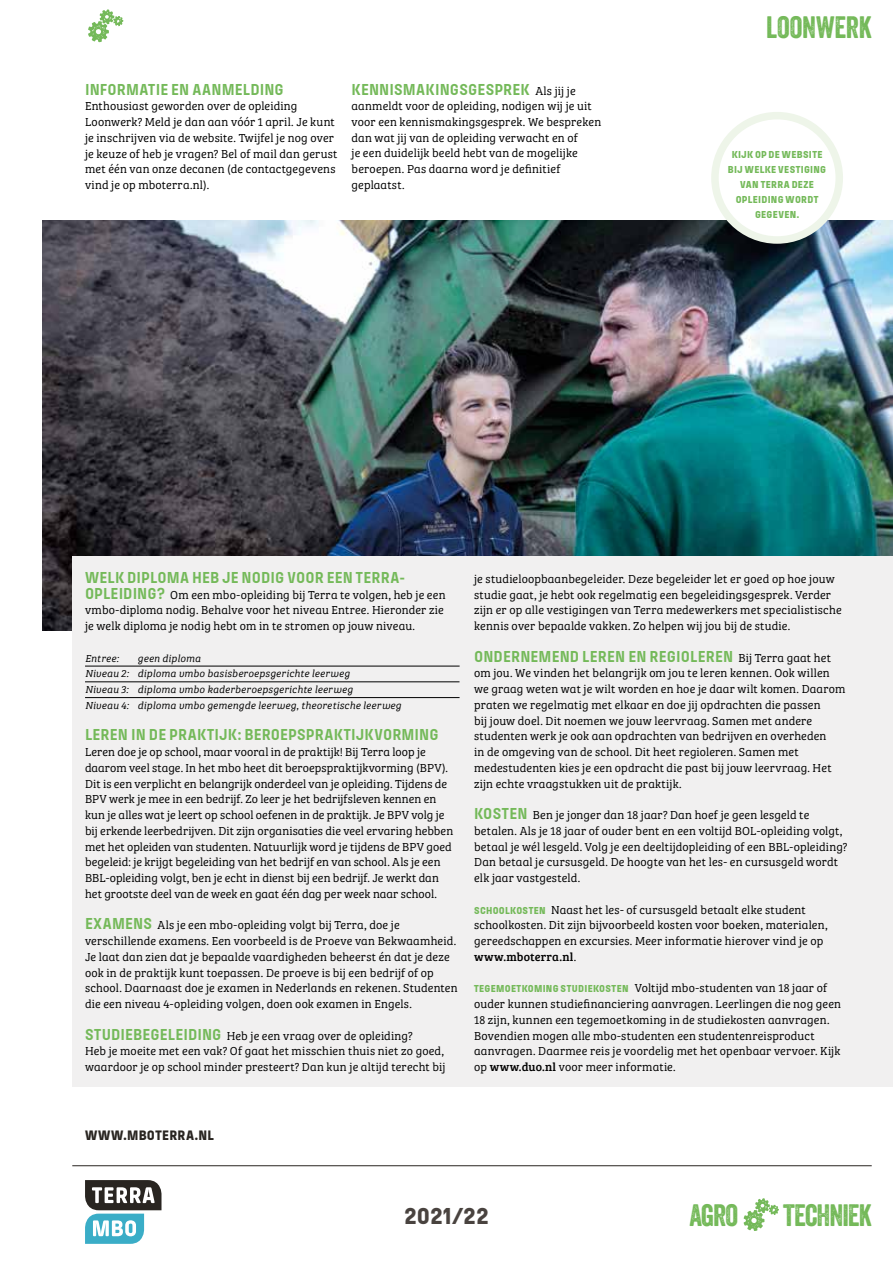
<style>
.page{position:relative;width:893px;height:1263px;background:#fff}
.page>*{position:absolute;margin:0;border:0;box-sizing:border-box;transform-origin:0 0}
.t1{font:30px "Veneer Two";letter-spacing:-.025em;color:#74b959}
.t2{font:30px "Veneer Two";letter-spacing:-.005em;color:#74b959}
.t3{font:800 24px "Pilcrow";letter-spacing:.005em;color:#49433f}
.t4{font:700 16.5px "Pilcrow";letter-spacing:.01em;color:#74b959}
.t5{font:800 14.25px "Pilcrow";letter-spacing:.03em;color:#292521}
.t6{font:300 12px/15.8px "Bree Serif";letter-spacing:.01em;color:#000}
.t7{font:italic 300 10.5px/15.8px "Bree Serif";letter-spacing:.015em;color:#000}
.t8{font:800 10.5px/15px "Pilcrow";letter-spacing:.035em;color:#74b959;text-align:center}
.s1{font-family:"Bree Serif";font-weight:300;font-size:12px;color:#000}
.s2{font-family:"Pilcrow";font-weight:700;font-size:16.5px;color:#74b959}
.s3{font-family:"Pilcrow";font-weight:800;font-size:10.5px;color:#74b959}
.s4{font-weight:400}
.s5{font-family:"Veneer Extras";font-size:52.5px}
</style>
<div class="page">
<img style="left:43px;top:220px;width:850px;height:410px">
<svg style="left:85px;top:1180px;width:76px;height:64px"></svg>
<hr style="left:72px;top:1165px;width:800px;height:1px;background:#292521">
<div style="left:72px;top:556px;width:821px;height:530px;background:#f1f0f0"></div>
<hr style="left:85px;top:666px;width:375px;height:1px;background:#000">
<hr style="left:85px;top:681px;width:374px;height:1px;background:#000">
<hr style="left:85px;top:697px;width:375px;height:1px;background:#000">
<svg style="left:88px;top:9px;width:35px;height:33px"></svg>
<div style="left:715px;top:116px;width:124px;height:124px;background:#fff;border-radius:50%"></div>
<div style="left:711px;top:112px;width:132px;height:132px;border:8px solid #eef5e9;border-radius:50%"></div>
<h3 class="t4" style="left:85px;top:81px;width:200px">INFORMATIE EN AANMELDING</h3>
<p class="t6" style="left:85px;top:98px;width:254px">Enthousiast geworden over de opleiding Loonwerk? Meld je dan aan vóór 1 april. Je kunt je inschrijven via de website. Twijfel je nog over je keuze of heb je vragen? Bel of mail dan gerust met één van onze decanen (de contactgegevens vind je op mboterra.nl).</p>
<h3 class="t4" style="left:351px;top:81px;width:226px">KENNISMAKINGSGESPREK <span class="s1">Als jij je</span></h3>
<p class="t6" style="left:351px;top:98px;width:251px">aanmeldt voor de opleiding, nodigen wij je uit voor een kennismakingsgesprek. We bespreken dan wat jij van de opleiding verwacht en of<br>je een duidelijk beeld hebt van de mogelijke beroepen. Pas daarna word je definitief geplaatst.</p>
<h1 class="t2" style="left:766px;top:9px;width:107px">LOONWERK</h1>
<p class="t8" style="left:728px;top:147px;width:100px">KIJK OP DE WEBSITE<br>BIJ WELKE VESTIGING<br>VAN TERRA DEZE<br>OPLEIDING WORDT<br>GEGEVEN.</p>
<h3 class="t4" style="left:85px;top:569px;width:322px">WELK DIPLOMA HEB JE NODIG VOOR EEN TERRA-</h3>
<p class="t6" style="left:85px;top:586px;width:362px"><span class="s2">OPLEIDING?</span> Om een mbo-opleiding bij Terra te volgen, heb je een vmbo-diploma nodig. Behalve voor het niveau Entree. Hieronder zie je welk diploma je nodig hebt om in te stromen op jouw niveau.</p>
<p class="t7" style="left:85px;top:649px;width:35px">Entree:</p>
<p class="t7" style="left:85px;top:649px;width:318px;text-indent:53px">geen diploma<br>Niveau 2: diploma vmbo basisberoepsgerichte leerweg<br>Niveau 3: diploma vmbo kaderberoepsgerichte leerweg<br>Niveau 4: diploma vmbo gemengde leerweg, theoretische leerweg</p>
<h3 class="t4" style="left:85px;top:726px;width:355px">LEREN IN DE PRAKTIJK: BEROEPSPRAKTIJKVORMING</h3>
<p class="t6" style="left:85px;top:743px;width:370px">Leren doe je op school, maar vooral in de praktijk! Bij Terra loop je daarom veel stage. In het mbo heet dit beroepspraktijkvorming (BPV).<br>Dit is een verplicht en belangrijk onderdeel van je opleiding. Tijdens de BPV werk je mee in een bedrijf. Zo leer je het bedrijfsleven kennen en kun je alles wat je leert op school oefenen in de praktijk. Je BPV volg je bij erkende leerbedrijven. Dit zijn organisaties die veel ervaring hebben met het opleiden van studenten. Natuurlijk word je tijdens de BPV goed begeleid: je krijgt begeleiding van het bedrijf en van school. Als je een BBL-opleiding volgt, ben je echt in dienst bij een bedrijf. Je werkt dan het grootste deel van de week en gaat één dag per week naar school.</p>
<p class="t6" style="left:85px;top:917px;width:374px"><span class="s2">EXAMENS</span> Als je een mbo-opleiding volgt bij Terra, doe je verschillende examens. Een voorbeeld is de Proeve van Bekwaamheid.<br>Je laat dan zien dat je bepaalde vaardigheden beheerst én dat je deze ook in de praktijk kunt toepassen. De proeve is bij een bedrijf of op school. Daarnaast doe je examen in Nederlands en rekenen. Studenten die een niveau 4-opleiding volgen, doen ook examen in Engels.</p>
<p class="t6" style="left:85px;top:1027px;width:362px"><span class="s2">STUDIEBEGELEIDING</span> Heb je een vraag over de opleiding?<br>Heb je moeite met een vak? Of gaat het misschien thuis niet zo goed, waardoor je op school minder presteert? Dan kun je altijd terecht bij</p>
<p class="t6" style="left:474px;top:570px;width:369px">je studieloopbaanbegeleider. Deze begeleider let er goed op hoe jouw studie gaat, je hebt ook regelmatig een begeleidingsgesprek. Verder zijn er op alle vestigingen van Terra medewerkers met specialistische kennis over bepaalde vakken. Zo helpen wij jou bij de studie.</p>
<h3 class="t4" style="left:474px;top:648px;width:358px">ONDERNEMEND LEREN EN REGIOLEREN <span class="s1">Bij Terra gaat het</span></h3>
<p class="t6" style="left:474px;top:665px;width:373px">om jou. We vinden het belangrijk om jou te leren kennen. Ook willen we graag weten wat je wilt worden en hoe je daar wilt komen. Daarom praten we regelmatig met elkaar en doe jij opdrachten die passen<br>bij jouw doel. Dit noemen we jouw leervraag. Samen met andere studenten werk je ook aan opdrachten van bedrijven en overheden<br>in de omgeving van de school. Dit heet regioleren. Samen met medestudenten kies je een opdracht die past bij jouw leervraag. Het zijn echte vraagstukken uit de praktijk.</p>
<p class="t6" style="left:474px;top:806px;width:375px"><span class="s2">KOSTEN</span> Ben je jonger dan 18 jaar? Dan hoef je geen lesgeld te betalen. Als je 18 jaar of ouder bent en een voltijd BOL-opleiding volgt, betaal je wél lesgeld. Volg je een deeltijdopleiding of een BBL-opleiding?<br>Dan betaal je cursusgeld. De hoogte van het les- en cursusgeld wordt elk jaar vastgesteld.</p>
<p class="t6" style="left:474px;top:901px;width:355px"><span class="s3">SCHOOLKOSTEN</span> Naast het les- of cursusgeld betaalt elke student schoolkosten. Dit zijn bijvoorbeeld kosten voor boeken, materialen, gereedschappen en excursies. Meer informatie hierover vind je op <span class="s4">www.mboterra.nl</span>.</p>
<p class="t6" style="left:474px;top:980px;width:368px"><span class="s3">TEGEMOETKOMING STUDIEKOSTEN</span> Voltijd mbo-studenten van 18 jaar of ouder kunnen studiefinanciering aanvragen. Leerlingen die nog geen 18 zijn, kunnen een tegemoetkoming in de studiekosten aanvragen.<br>Bovendien mogen alle mbo-studenten een studentenreisproduct aanvragen. Daarmee reis je voordelig met het openbaar vervoer. Kijk op <span class="s4">www.duo.nl</span> voor meer informatie.</p>
<p class="t5" style="left:85px;top:1128px;width:130px">WWW.MBOTERRA.NL</p>
<h2 class="t3" style="left:404px;top:1203px;width:86px">2021/22</h2>
<h1 class="t1" style="left:689px;top:1197px;width:184px">AGRO<span class="s5">Q</span>TECHNIEK</h1>
</div>
